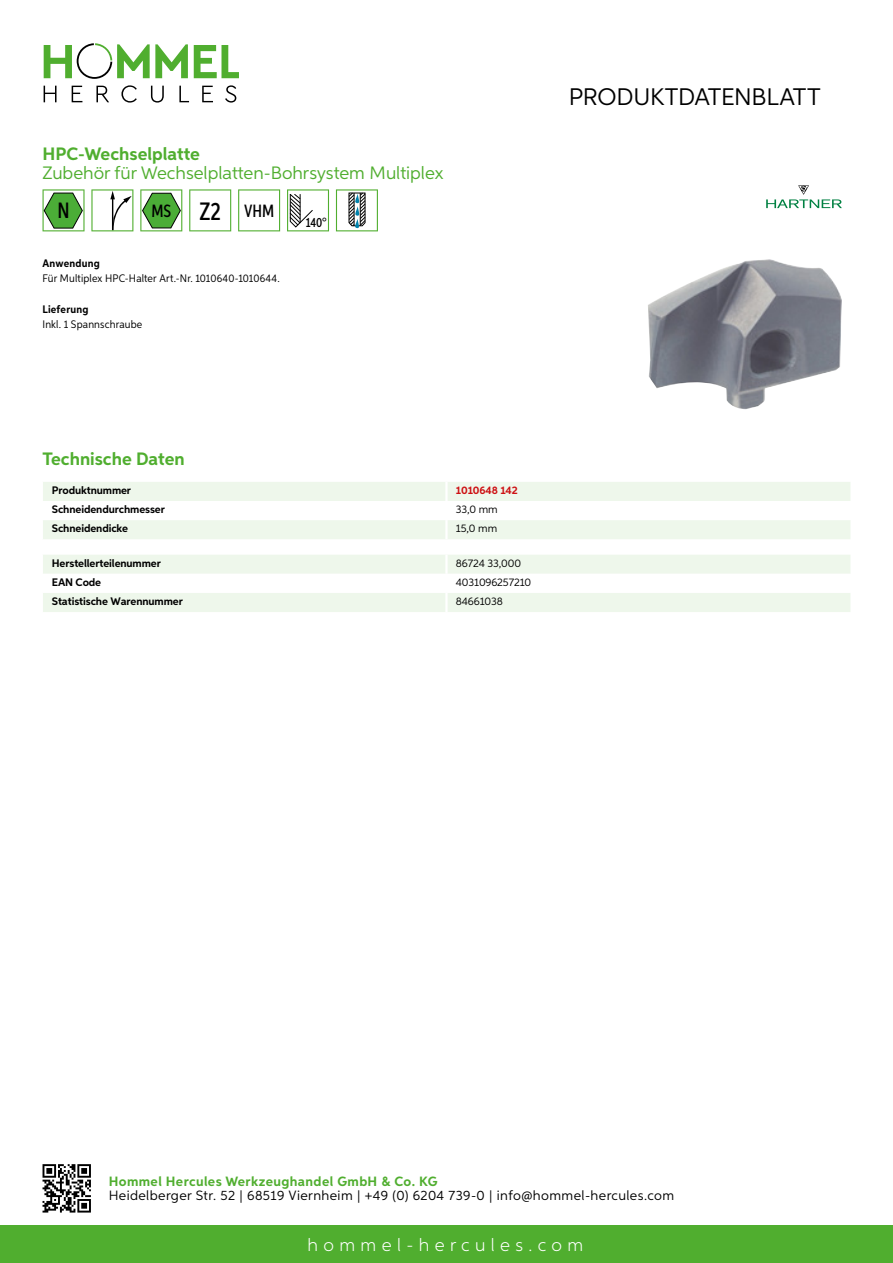
<style>
.page{position:relative;width:893px;height:1263px;background:#fff}
.page>*{position:absolute;margin:0;border:0;box-sizing:border-box;transform-origin:0 0}
.t1{font:24px "Aspira";letter-spacing:-.01em;color:#000}
.t2{font:500 22.2px "Aspira XX Nar";color:#000}
.t3{font:18px "Aspira";color:#50ae2f}
.t4{font:700 18px "Aspira";color:#50ae2f}
.t5{font:300 18px "Aspira";letter-spacing:.3em;color:#fff}
.t6{font:500 17.85px "Aspira XX Nar";color:#000}
.t7{font:13.5px "Aspira";letter-spacing:.03em;color:#000}
.t8{font:700 13.5px "Aspira";letter-spacing:.03em;color:#50ae2f}
.t9{font:500 13.35px "Aspira XX Nar";color:#000}
.t10{font:700 10.95px "Aspira";letter-spacing:-.01em;color:#000}
.t11{font:10.95px "Aspira Nar";letter-spacing:.015em;color:#000}
.t12{font:10.95px "Aspira";letter-spacing:-.01em;color:#000}
.t13{font:700 10.95px "Aspira Nar";letter-spacing:.02em;color:#000}
.t14{font:700 10.95px "Aspira";letter-spacing:-.01em;color:#cd1013}
.s1{font-size:25.2px}
</style>
<div class="page">
<div style="left:0;top:1226px;width:893px;height:37px;background:#50ae2f"></div>
<svg style="left:43px;top:1164px;width:48px;height:48px"></svg>
<svg style="left:194px;top:45px;width:45px;height:33px"></svg>
<svg style="left:44px;top:43px;width:144px;height:36px"></svg>
<svg style="left:44px;top:86px;width:13px;height:16px"></svg>
<svg style="left:72px;top:86px;width:10px;height:16px"></svg>
<svg style="left:96px;top:86px;width:13px;height:16px"></svg>
<svg style="left:121px;top:85px;width:16px;height:18px"></svg>
<svg style="left:151px;top:86px;width:13px;height:17px"></svg>
<svg style="left:179px;top:86px;width:10px;height:16px"></svg>
<svg style="left:202px;top:86px;width:11px;height:16px"></svg>
<svg style="left:225px;top:85px;width:11px;height:18px"></svg>
<svg style="left:43px;top:482px;width:807px;height:57px"></svg>
<hr style="left:445px;top:520px;width:3px;height:19px;background:#fff">
<svg style="left:43px;top:555px;width:807px;height:57px"></svg>
<hr style="left:445px;top:593px;width:3px;height:19px;background:#fff">
<svg style="left:43px;top:189px;width:42px;height:42px"></svg>
<svg style="left:91px;top:189px;width:42px;height:42px"></svg>
<svg style="left:140px;top:189px;width:42px;height:42px"></svg>
<svg style="left:189px;top:189px;width:42px;height:42px"></svg>
<svg style="left:238px;top:189px;width:42px;height:42px"></svg>
<svg style="left:287px;top:189px;width:42px;height:42px"></svg>
<svg style="left:336px;top:189px;width:42px;height:42px"></svg>
<img style="left:648px;top:259px;width:194px;height:150px">
<svg style="left:766px;top:185px;width:76px;height:23px"></svg>
<h3 class="t4" style="left:43px;top:142px;width:159px">HPC-Wechselplatte</h3>
<h3 class="t3" style="left:43px;top:162px;width:402px">Zubehör für Wechselplatten-Bohrsystem Multiplex</h3>
<h2 class="t2" style="left:57px;top:197px;width:14px">N</h2>
<h3 class="t6" style="left:151px;top:200px;width:124px">MS <span class="s1">Z2</span> VHM</h3>
<p class="t13" style="left:43px;top:257px;width:59px">Anwendung</p>
<p class="t11" style="left:43px;top:272px;width:239px">Für Multiplex HPC-Halter Art.-Nr. 1010640-1010644.</p>
<p class="t13" style="left:43px;top:302px;width:47px">Lieferung</p>
<p class="t11" style="left:43px;top:318px;width:101px">Inkl. 1 Spannschraube</p>
<p class="t9" style="left:306px;top:215px;width:22px">140°</p>
<h1 class="t1" style="left:569px;top:82px;width:253px">Produktdatenblatt</h1>
<h3 class="t4" style="left:43px;top:448px;width:144px">Technische Daten</h3>
<p class="t10" style="left:52px;top:483px;width:81px">Produktnummer</p>
<p class="t14" style="left:456px;top:483px;width:63px">1010648 142</p>
<p class="t10" style="left:52px;top:502px;width:115px">Schneidendurchmesser</p>
<p class="t12" style="left:456px;top:502px;width:43px">33,0 mm</p>
<p class="t10" style="left:52px;top:521px;width:78px">Schneidendicke</p>
<p class="t12" style="left:456px;top:522px;width:43px">15,0 mm</p>
<p class="t10" style="left:52px;top:556px;width:111px">Herstellerteilenummer</p>
<p class="t12" style="left:456px;top:556px;width:67px">86724 33,000</p>
<p class="t10" style="left:52px;top:575px;width:51px">EAN Code</p>
<p class="t12" style="left:456px;top:575px;width:77px">4031096257210</p>
<p class="t10" style="left:52px;top:594px;width:132px">Statistische Warennummer</p>
<p class="t12" style="left:456px;top:594px;width:49px">84661038</p>
<p class="t8" style="left:109px;top:1172px;width:330px">Hommel Hercules Werkzeughandel GmbH &amp; Co. KG</p>
<p class="t7" style="left:109px;top:1187px;width:567px">Heidelberger Str. 52 | 68519 Viernheim | +49 (0) 6204 739-0 | info@hommel-hercules.com</p>
<h3 class="t5" style="left:307px;top:1234px;width:277px">hommel-hercules.com</h3>
</div>
